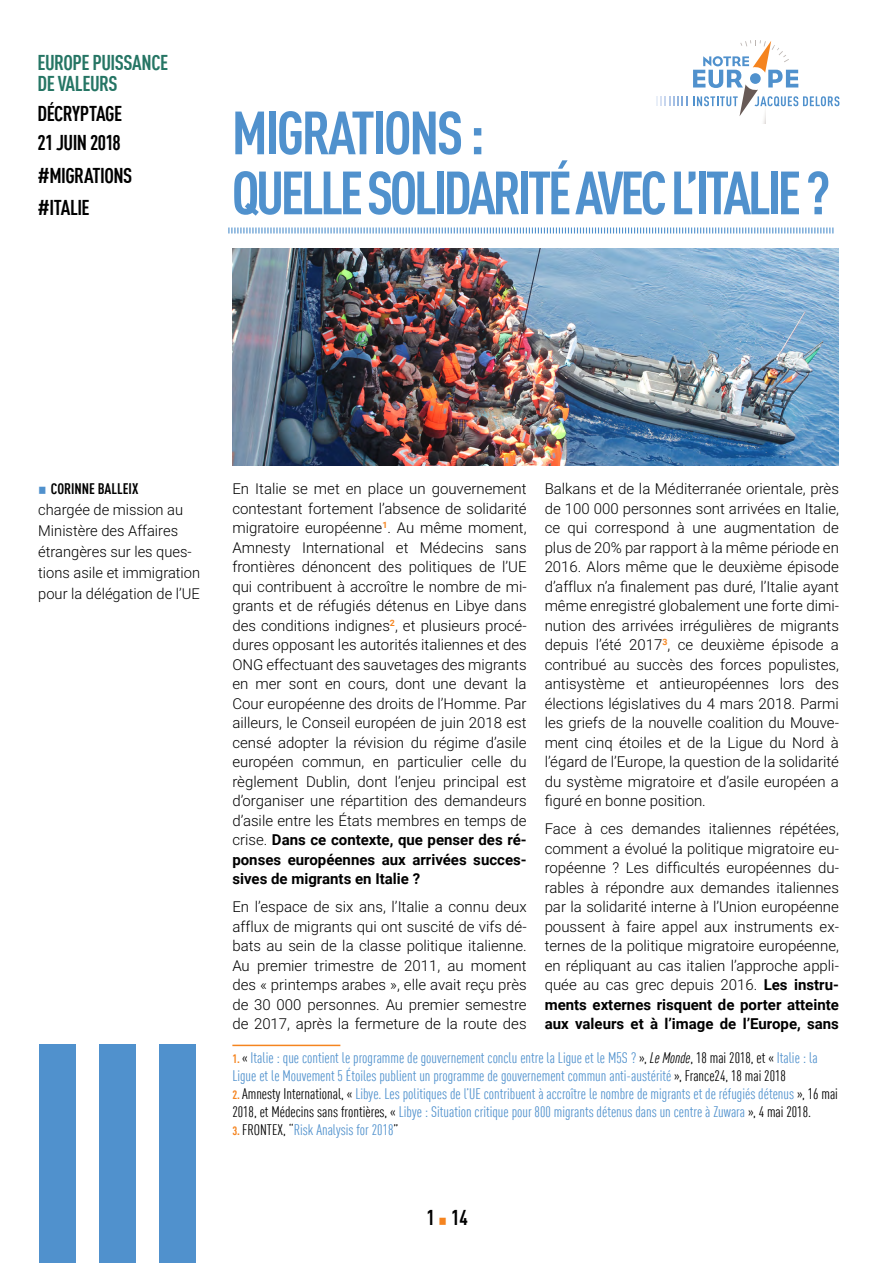
<style>
.page{position:relative;width:893px;height:1263px;background:#fff}
.page>*{position:absolute;margin:0;border:0;box-sizing:border-box;transform-origin:0 0}
.t1{font:700 condensed 60px/60px "DIN Offc Pro";letter-spacing:-.06em;color:#5091cd}
.t2{font:700 condensed 21px/29.5px "DIN Offc Pro";letter-spacing:-.025em;color:#000}
.t3{font:700 condensed 21px/21px "DIN Offc Pro";letter-spacing:-.025em;color:#257564}
.t4{font:300 15px/19.5px "Roboto";color:#000;text-align:justify}
.t5{font:condensed 15px/18px "DIN Offc Pro";color:#5091cd}
.t6{font:700 condensed 15px "DIN Offc Pro";color:#000}
.s1{font-family:"DejaVu Serif Condensed";font-weight:400;font-stretch:normal;font-size:14.25px;color:#5091cd}
.s2{font-weight:700}
.s3{font-weight:700;font-size:12px;color:#f5841f}
.s4{color:#000}
.s5{font-style:italic;color:#000}
.s6{font-family:"DejaVu Serif Condensed";font-weight:400;font-stretch:normal;font-size:14.25px;color:#f5841f}
</style>
<div class="page">
<div style="left:159px;top:1044px;width:36px;height:219px;background:#5091cd"></div>
<div style="left:99px;top:1044px;width:36px;height:219px;background:#5091cd"></div>
<div style="left:39px;top:1044px;width:36px;height:219px;background:#5091cd"></div>
<svg style="left:656px;top:96px;width:31px;height:10px"></svg>
<svg style="left:693px;top:40px;width:146px;height:76px"></svg>
<svg style="left:228px;top:227px;width:606px;height:7px"></svg>
<img style="left:232px;top:249px;width:606px;height:217px">
<hr style="left:232px;top:1045px;width:108px;height:1px;background:#f5841f">
<h2 class="t3" style="left:38px;top:50px;width:132px">EUROPE PUISSANCE<br>DE VALEURS</h2>
<h2 class="t2" style="left:38px;top:96px;width:86px">DÉCRYPTAGE<br>21 JUIN 2018</h2>
<h2 class="t2" style="left:38px;top:157px;width:96px;line-height:32.5px">#MIGRATIONS #ITALIE</h2>
<h1 class="t1" style="left:232px;top:97px;width:600px">MIGRATIONS :<br>QUELLE SOLIDARITÉ AVEC L’ITALIE ?</h1>
<p class="t6" style="left:38px;top:478px;width:102px"><span class="s1">▪</span> CORINNE BALLEIX</p>
<p class="t4" style="left:38px;top:499px;width:163px;line-height:21px;text-align:left">chargée de mission au<br>Ministère des Affaires étrangères sur les ques&shy;tions asile et immigration pour la délégation de l’UE</p>
<p class="t4" style="left:232px;top:478px;width:296px">En Italie se met en place un gouvernement contestant fortement l’absence de solidarité migratoire européenne<sup>1</sup>. Au même moment, Amnesty International et Médecins sans frontières dénoncent des politiques de l’UE qui contribuent à accroître le nombre de mi&shy;grants et de réfugiés détenus en Libye dans des conditions indignes<sup>2</sup>, et plusieurs procé&shy;dures opposant les autorités italiennes et des ONG effectuant des sauvetages des migrants en mer sont en cours, dont une devant la Cour européenne des droits de l’Homme. Par ailleurs, le Conseil européen de juin 2018 est censé adopter la révision du régime d’asile européen commun, en particulier celle du règlement Dublin, dont l’enjeu principal est d’organiser une répartition des demandeurs d’asile entre les États membres en temps de crise. <span class="s2">Dans ce contexte, que penser des ré&shy;ponses européennes aux arrivées succes&shy;sives de migrants en Italie ?</span></p>
<p class="t4" style="left:232px;top:896px;width:296px">En l’espace de six ans, l’Italie a connu deux afflux de migrants qui ont suscité de vifs dé&shy;bats au sein de la classe politique italienne.<br>Au premier trimestre de 2011, au moment des « printemps arabes », elle avait reçu près de 30 000 personnes. Au premier semestre de 2017, après la fermeture de la route des</p>
<p class="t5" style="left:232px;top:1048px;width:587px"><span class="s3">1.</span> <span class="s4">«</span> Italie : que contient le programme de gouvernement conclu entre la Ligue et le M5S ? <span class="s4">»,</span> <span class="s5">Le Monde</span><span class="s4">, 18 mai 2018, et «</span> Italie : la<br>Ligue et le Mouvement 5 Étoiles publient un programme de gouvernement commun anti-austérité <span class="s4">», France24, 18 mai 2018</span></p>
<p class="t5" style="left:232px;top:1084px;width:607px"><span class="s3">2.</span> <span class="s4">Amnesty International, «</span> Libye. Les politiques de l’UE contribuent à accroître le nombre de migrants et de réfugiés détenus <span class="s4">», 16 mai<br>2018, et Médecins sans frontières, «</span> Libye : Situation critique pour 800 migrants détenus dans un centre à Zuwara <span class="s4">», 4 mai 2018.</span></p>
<p class="t5" style="left:232px;top:1120px;width:168px"><span class="s3">3.</span> <span class="s4">FRONTEX, “</span>Risk Analysis for 2018<span class="s4">”</span></p>
<p class="t4" style="left:545px;top:478px;width:296px">Balkans et de la Méditerranée orientale, près de 100 000 personnes sont arrivées en Italie, ce qui correspond à une augmentation de plus de 20% par rapport à la même période en 2016. Alors même que le deuxième épisode d’afflux n’a finalement pas duré, l’Italie ayant même enregistré globalement une forte dimi&shy;nution des arrivées irrégulières de migrants depuis l’été 2017<sup>3</sup>, ce deuxième épisode a contribué au succès des forces populistes, antisystème et antieuropéennes lors des élections législatives du 4 mars 2018. Parmi les griefs de la nouvelle coalition du Mouve&shy;ment cinq étoiles et de la Ligue du Nord à l’égard de l’Europe, la question de la solidarité du système migratoire et d’asile européen a figuré en bonne position.</p>
<p class="t4" style="left:545px;top:818px;width:296px">Face à ces demandes italiennes répétées, comment a évolué la politique migratoire eu&shy;ropéenne ? Les difficultés européennes du&shy;rables à répondre aux demandes italiennes par la solidarité interne à l’Union européenne poussent à faire appel aux instruments ex&shy;ternes de la politique migratoire européenne, en répliquant au cas italien l’approche appli&shy;quée au cas grec depuis 2016. <span class="s2">Les instru&shy;ments externes risquent de porter atteinte aux valeurs et à l’image de l’Europe, sans</span></p>
<h2 class="t2" style="left:426px;top:1200px;width:43px">1 <span class="s6">▪</span> 14</h2>
</div>
